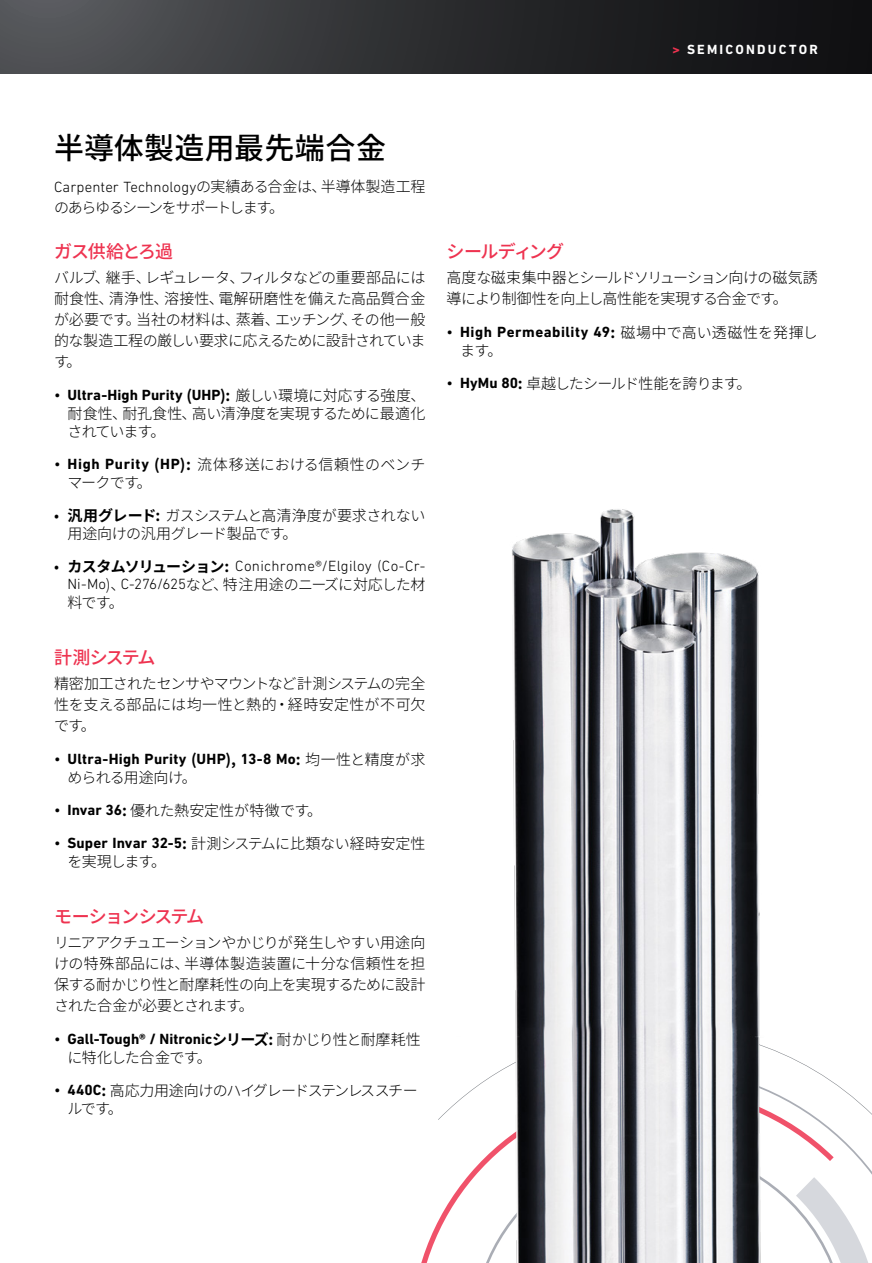
<style>
.page{position:relative;width:872px;height:1263px;background:#fff}
.page>*{position:absolute;margin:0;border:0;box-sizing:border-box;transform-origin:0 0}
.t1{font:500 30px "Source Han Sans JP";letter-spacing:.01em;color:#000}
.t2{font:500 18px "Source Han Sans JP";letter-spacing:-.09em;color:#ee3350}
.t3{font:500 18px "Source Han Sans JP";letter-spacing:-.06em;color:#ee3350}
.t4{font:500 18px "Source Han Sans JP";letter-spacing:-.065em;color:#ee3350}
.t5{font:300 15px/21px "Source Han Sans JP";letter-spacing:-.035em;color:#000}
.t6{font:700 15px "DIN Next LT Pro";letter-spacing:.01em;color:#000}
.t7{font:300 15px "DIN Next LT Pro";letter-spacing:.015em;color:#000}
.t8{font:300 15px/18px "Source Han Sans JP";letter-spacing:.005em;color:#000}
.t9{font:700 15px "DIN Next LT Pro";letter-spacing:.035em;color:#000}
.t10{font:300 15px/18px "Source Han Sans JP";letter-spacing:-.075em;color:#000}
.t11{font:300 15px "Source Han Sans JP";letter-spacing:-.005em;color:#000}
.t12{font:300 15px "Source Han Sans JP";letter-spacing:-.09em;color:#000}
.t13{font:700 13.5px "DIN Next LT Pro";letter-spacing:.165em;color:#fff}
.s1{color:#ee3350}
.s2{font-family:"Source Han Sans JP"}
.s3{font-weight:400}
.s4{font-family:"Source Han Sans JP";font-weight:300}
.s5{font-family:"DIN Next LT Pro";font-weight:400}
.s6{font-family:"DIN Next LT Pro";font-weight:700}
.s7{font-weight:700}
.s8{font-family:"Source Han Sans JP";font-weight:400}
.s9{font-family:"Source Han Sans JP";font-weight:700}
.s10{font-family:"DIN Next LT Pro"}
</style>
<div class="page">
<div style="left:0;top:0;width:872px;height:73px;background:linear-gradient(to right,#55575a,#09090a)"></div>
<svg style="left:421px;top:1085px;width:451px;height:178px"></svg>
<img style="left:456px;top:509px;width:362px;height:754px">
<p class="t13" style="left:672px;top:42px;width:147px"><span class="s1">&gt;</span> SEMICONDUCTOR</p>
<h1 class="t1" style="left:54px;top:131px;width:333px">半導体製造用最先端合金</h1>
<p class="t7" style="left:54px;top:178px;width:373px">Carpenter Technology<span class="s2">の実績ある合金は、半導体製造工程</span></p>
<p class="t12" style="left:54px;top:199px;width:232px">のあらゆるシーンをサポートします。</p>
<p class="t3" style="left:54px;top:241px;width:121px">ガス供給とろ過</p>
<p class="t5" style="left:54px;top:268px;width:373px;text-align:justify">バルブ、継手、レギュレータ、フィルタなどの重要部品には耐食性、清浄性、溶接性、電解研磨性を備えた高品質合金が必要です。当社の材料は、蒸着、エッチング、その他一般的な製造工程の厳しい要求に応えるために設計されています。</p>
<p class="t6" style="left:54px;top:386px;width:373px"><span class="s3">•</span> Ultra-High Purity <span class="s2">(</span>UHP<span class="s2">):</span> <span class="s4">厳しい環境に対応する強度、</span></p>
<p class="t5" style="left:67px;top:405px;width:359px;line-height:18px">耐食性、耐孔食性、高い清浄度を実現するために最適化されています。</p>
<p class="t8" style="left:67px;top:456px;width:359px;text-indent:-13px"><span class="s5">•</span> <span class="s6">High Purity</span> <span class="s7">(</span><span class="s6">HP</span><span class="s7">):</span> 流体移送における信頼性のベンチマークです。</p>
<p class="t5" style="left:67px;top:507px;width:359px;line-height:18px;text-indent:-13px"><span class="s3">•</span> <span class="s7">汎用グレード:</span> ガスシステムと高清浄度が要求されない用途向けの汎用グレード製品です。</p>
<p class="t7" style="left:54px;top:558px;width:373px"><span class="s8">•</span> <span class="s9">カスタムソリューション:</span> Conichrome®/Elgiloy (Co-Cr-</p>
<p class="t5" style="left:67px;top:576px;width:359px;line-height:18px"><span class="s10">Ni-Mo</span>)、<span class="s10">C-276/625</span>など、特注用途のニーズに対応した材料です。</p>
<p class="t2" style="left:54px;top:647px;width:103px">計測システム</p>
<p class="t5" style="left:54px;top:673px;width:373px;text-align:justify">精密加工されたセンサやマウントなど計測システムの完全性を支える部品には均一性と熱的・経時安定性が不可欠です。</p>
<p class="t6" style="left:54px;top:750px;width:373px"><span class="s3">•</span> Ultra-High Purity <span class="s2">(</span>UHP<span class="s2">),</span> 13-8 Mo<span class="s2">:</span> <span class="s4">均一性と精度が求</span></p>
<p class="t5" style="left:68px;top:767px;width:131px">められる用途向け。</p>
<p class="t11" style="left:54px;top:802px;width:270px"><span class="s5">•</span> <span class="s6">Invar 36</span><span class="s7">:</span> 優れた熱安定性が特徴です。</p>
<p class="t5" style="left:68px;top:835px;width:359px;line-height:18px;text-indent:-14px"><span class="s5">•</span> <span class="s6">Super Invar 32-5</span><span class="s7">:</span> 計測システムに比類ない経時安定性を実現します。</p>
<p class="t2" style="left:54px;top:906px;width:152px">モーションシステム</p>
<p class="t5" style="left:54px;top:932px;width:373px;text-align:justify">リニアアクチュエーションやかじりが発生しやすい用途向けの特殊部品には、半導体製造装置に十分な信頼性を担保する耐かじり性と耐摩耗性の向上を実現するために設計された合金が必要とされます。</p>
<p class="t6" style="left:54px;top:1030px;width:368px"><span class="s3">•</span> Gall-Tough® / Nitronic<span class="s2">シリーズ:</span> <span class="s4">耐かじり性と耐摩耗性</span></p>
<p class="t5" style="left:67px;top:1047px;width:146px">に特化した合金です。</p>
<p class="t10" style="left:67px;top:1081px;width:352px;text-indent:-14px"><span class="s5">•</span> <span class="s6">440C</span><span class="s7">:</span> 高応力用途向けのハイグレードステンレススチールです。</p>
<p class="t4" style="left:446px;top:241px;width:119px">シールディング</p>
<p class="t5" style="left:446px;top:267px;width:373px">高度な磁束集中器とシールドソリューション向けの磁気誘導により制御性を向上し高性能を実現する合金です。</p>
<p class="t9" style="left:446px;top:323px;width:373px"><span class="s3">•</span> High Permeability 49<span class="s2">:</span> <span class="s4">磁場中で高い透磁性を発揮し</span></p>
<p class="t5" style="left:460px;top:340px;width:44px">ます。</p>
<p class="t5" style="left:446px;top:373px;width:306px"><span class="s5">•</span> <span class="s6">HyMu 80</span><span class="s7">:</span> 卓越したシールド性能を誇ります。</p>
</div>
